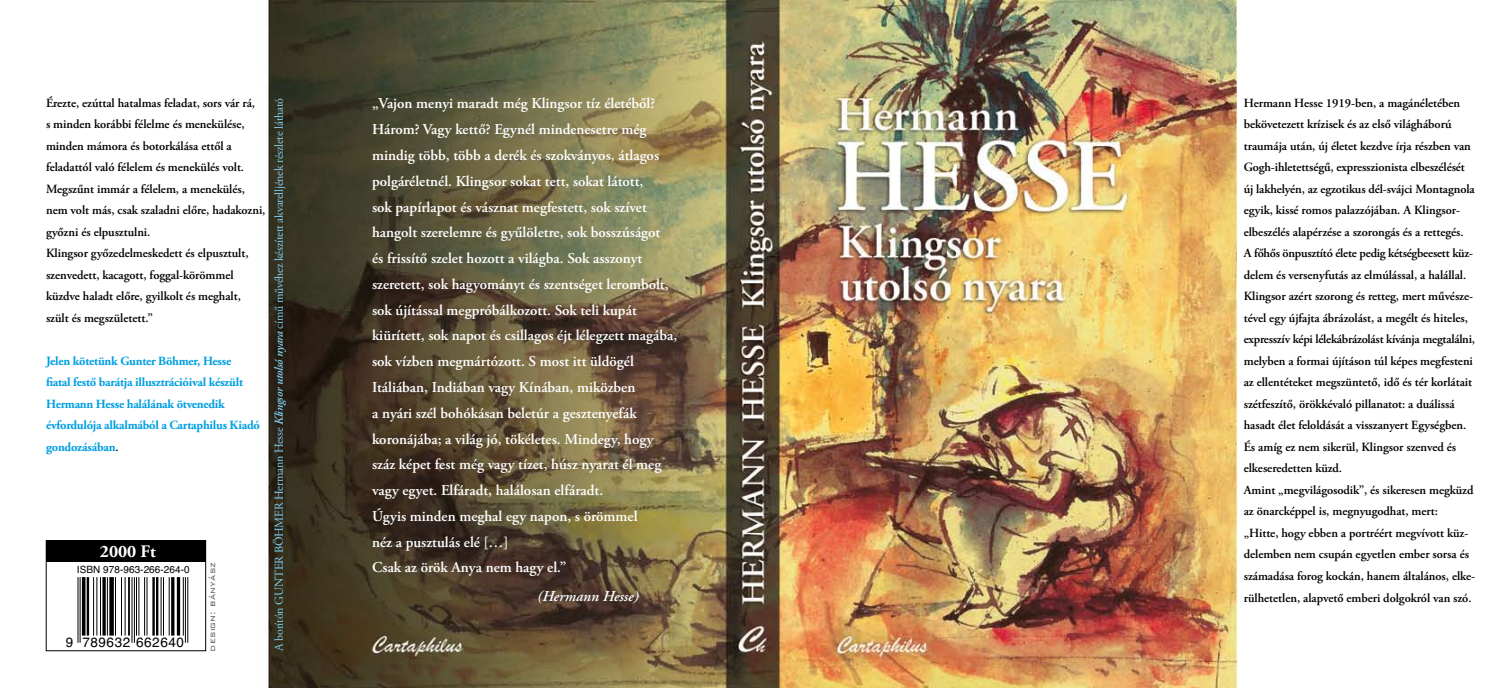
<style>
.page{position:relative;width:1506px;height:688px;background:#fff}
.page>*{position:absolute;margin:0;border:0;box-sizing:border-box;transform-origin:0 0}
.t1{font:700 17.5px "Adobe Garamond Pro";color:#fff}
.t2{font:600 15px/25.8px "Adobe Garamond Pro";color:#fff}
.t3{font:italic 600 15px "Adobe Garamond Pro";color:#fff}
.t4{font:13.5px "Helvetica";letter-spacing:.04em;color:#000}
.t5{font:600 12.5px/21.5px "Adobe Garamond Pro";letter-spacing:-.005em;color:#000}
.t6{font:700 12.5px/21.5px "Adobe Garamond Pro";letter-spacing:-.02em;color:#009fe3}
.t7{font:12px "Adobe Garamond Pro";letter-spacing:-.02em;color:#82d0f5}
.t8{font:10px "Helvetica";letter-spacing:.005em;color:#000}
.t9{font:10px "Bank Gothic HU Light";letter-spacing:.02em;color:#575756}
.s1{font-weight:600;color:#000}
.s2{font-weight:600;font-style:italic}
</style>
<div class="page">
<img style="left:45px;top:0;width:1193px;height:687px">
<svg style="left:48px;top:562px;width:156px;height:86px"></svg>
<div style="left:46px;top:540px;width:160px;height:22px;background:#000"></div>
<hr style="left:78px;top:577px;width:1px;height:65px;background:#000">
<hr style="left:80px;top:577px;width:1px;height:65px;background:#000">
<hr style="left:82px;top:577px;width:3px;height:58px;background:#000">
<hr style="left:87px;top:577px;width:2px;height:58px;background:#000">
<hr style="left:93px;top:577px;width:1px;height:58px;background:#000">
<hr style="left:96px;top:577px;width:1px;height:58px;background:#000">
<hr style="left:100px;top:577px;width:1px;height:58px;background:#000">
<svg style="left:102px;top:577px;width:4px;height:58px"></svg>
<hr style="left:107px;top:577px;width:1px;height:58px;background:#000">
<div style="left:109px;top:577px;width:5px;height:58px;background:#000"></div>
<hr style="left:115px;top:577px;width:1px;height:58px;background:#000">
<hr style="left:121px;top:577px;width:1px;height:58px;background:#000">
<hr style="left:125px;top:577px;width:1px;height:58px;background:#000">
<hr style="left:128px;top:577px;width:2px;height:58px;background:#000">
<hr style="left:132px;top:577px;width:1px;height:65px;background:#000">
<hr style="left:134px;top:577px;width:1px;height:65px;background:#000">
<hr style="left:136px;top:577px;width:1px;height:58px;background:#000">
<hr style="left:138px;top:577px;width:1px;height:58px;background:#000">
<hr style="left:144px;top:577px;width:1px;height:58px;background:#000">
<hr style="left:147px;top:577px;width:1px;height:58px;background:#000">
<hr style="left:152px;top:577px;width:3px;height:58px;background:#000">
<hr style="left:156px;top:577px;width:2px;height:58px;background:#000">
<hr style="left:161px;top:577px;width:1px;height:58px;background:#000">
<hr style="left:163px;top:577px;width:1px;height:58px;background:#000">
<hr style="left:169px;top:577px;width:1px;height:58px;background:#000">
<hr style="left:171px;top:577px;width:3px;height:58px;background:#000">
<hr style="left:177px;top:577px;width:3px;height:58px;background:#000">
<hr style="left:183px;top:577px;width:1px;height:58px;background:#000">
<hr style="left:185px;top:577px;width:1px;height:65px;background:#000">
<hr style="left:187px;top:577px;width:1px;height:65px;background:#000">
<div style="left:46px;top:540px;width:160px;height:110px;border:1px solid #000"></div>
<p class="t5" style="left:46px;top:92px;width:221px">Érezte, ezúttal hatalmas feladat, sors vár rá,<br>s minden korábbi félelme és menekülése, minden mámora és botorkálása ettől a feladattól való félelem és menekülés volt.<br>Megszűnt immár a félelem, a menekülés, nem volt más, csak szaladni előre, hadakozni, győzni és elpusztulni.<br>Klingsor győzedelmeskedett és elpusztult, szenvedett, kacagott, foggal-körömmel küzdve haladt előre, gyilkolt és meghalt, szült és megszületett.”</p>
<p class="t6" style="left:46px;top:350px;width:215px">Jelen kötetünk Gunter Böhmer, Hesse<br>fiatal festő barátja illusztrációival készült Hermann Hesse halálának ötvenedik évfordulója alkalmából a Cartaphilus Kiadó gondozásában<span class="s1">.</span></p>
<h1 class="t1" style="left:100px;top:541px;width:57px">2000 Ft</h1>
<p class="t8" style="left:77px;top:561px;width:114px">ISBN 978-963-266-264-0</p>
<p class="t4" style="left:66px;top:631px;width:120px">9 789632 662640</p>
<p class="t9" style="left:207px;top:651px;width:91px;rotate:-90deg">design: bányász</p>
<p class="t7" style="left:272px;top:650px;width:554px;rotate:-90deg">A borítón GUNTER BÖHMER Hermann Hesse <span class="s2">Klingsor utolsó nyara</span> című művéhez készített akvarelljének részlete látható</p>
<p class="t5" style="left:1244px;top:92px;width:233px">Hermann Hesse 1919-ben, a magánéletében bekövetezett krízisek és az első világháború traumája után, új életet kezdve írja részben van Gogh-ihletettségű, expresszionista elbeszélését új lakhelyén, az egzotikus dél-svájci Montagnola egyik, kissé romos palazzójában. A Klingsor&shy;elbeszélés alapérzése a szorongás és a rettegés.<br>A főhős önpusztító élete pedig kétségbeesett küz&shy;delem és versenyfutás az elmúlással, a halállal.<br>Klingsor azért szorong és retteg, mert művésze&shy;tével egy újfajta ábrázolást, a megélt és hiteles, expresszív képi lélekábrázolást kívánja megtalálni, melyben a formai újításon túl képes megfesteni az ellentéteket megszüntető, idő és tér korlátait szétfeszítő, örökkévaló pillanatot: a duálissá hasadt élet feloldását a visszanyert Egységben.<br>És amíg ez nem sikerül, Klingsor szenved és elkeseredetten küzd.<br>Amint „megvilágosodik”, és sikeresen megküzd az önarcképpel is, megnyugodhat, mert: „Hitte, hogy ebben a portréért megvívott küz&shy;delemben nem csupán egyetlen ember sorsa és számadása forog kockán, hanem általános, elke&shy;rülhetetlen, alapvető emberi dolgokról van szó.</p>
<p class="t2" style="left:372px;top:91px;width:307px">„Vajon menyi maradt még Klingsor tíz életéből?<br>Három? Vagy kettő? Egynél mindenesetre még mindig több, több a derék és szokványos, átlagos polgáréletnél. Klingsor sokat tett, sokat látott,<br>sok papírlapot és vásznat megfestett, sok szívet hangolt szerelemre és gyűlöletre, sok bosszúságot<br>és frissítő szelet hozott a világba. Sok asszonyt szeretett, sok hagyományt és szentséget lerombolt, sok újítással megpróbálkozott. Sok teli kupát kiürített, sok napot és csillagos éjt lélegzett magába, sok vízben megmártózott. S most itt üldögél Itáliában, Indiában vagy Kínában, miközben<br>a nyári szél bohókásan beletúr a gesztenyefák koronájába; a világ jó, tökéletes. Mindegy, hogy száz képet fest még vagy tízet, húsz nyarat él meg vagy egyet. Elfáradt, halálosan elfáradt.<br>Úgyis minden meghal egy napon, s örömmel<br>néz a pusztulás elé […]<br>Csak az örök Anya nem hagy el.”</p>
<p class="t3" style="left:537px;top:587px;width:103px">(Hermann Hesse)</p>
</div>
